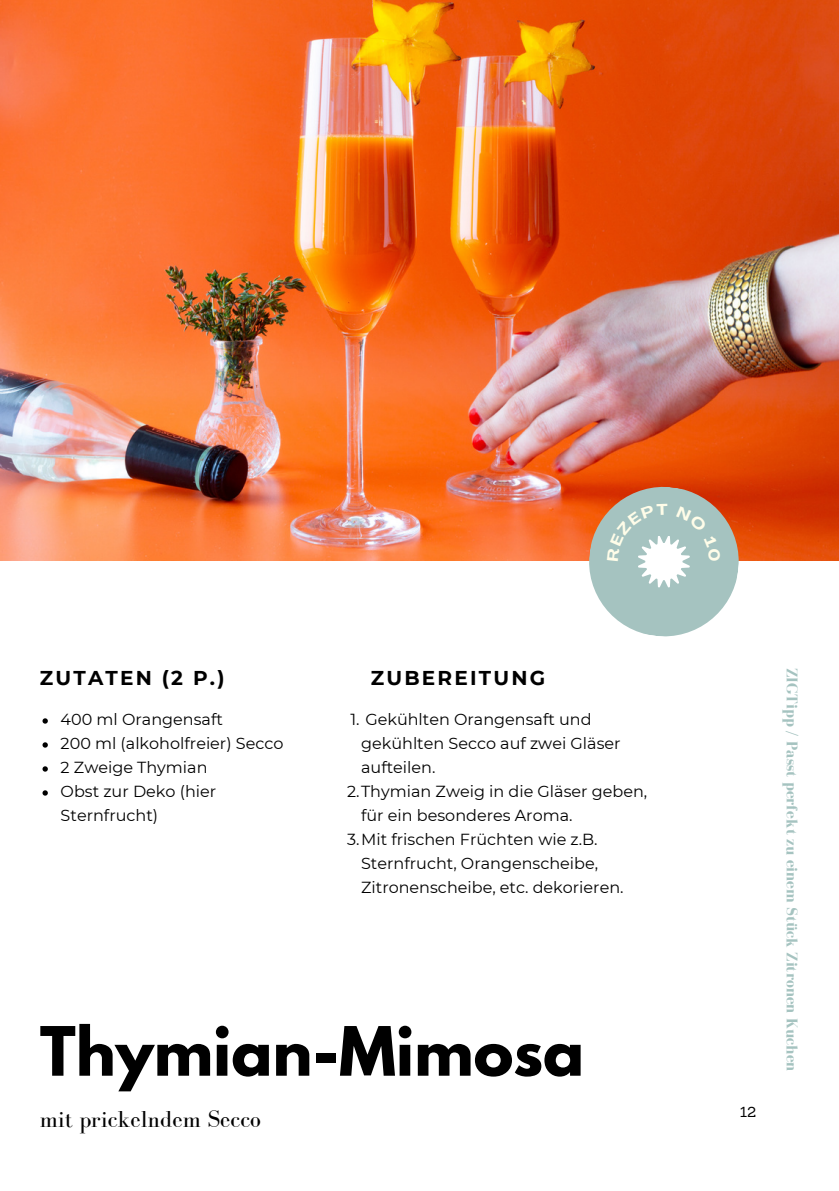
<style>
.page{position:relative;width:839px;height:1191px;background:#fff}
.page>*{position:absolute;margin:0;border:0;box-sizing:border-box;transform-origin:0 0}
.t1{font:700 60.2px "League Spartan";color:#000}
.t2{font:23.8px "Bodoni FLF";color:#000}
.t3{font:700 20px "Montserrat";letter-spacing:.11em;color:#000}
.t4{font:16px/24px "Montserrat";color:#000}
.t5{font:700 16px "Bodoni FLF";color:#a5c3c0}
.t6{font:14.2px "Sanchez";color:#000}
</style>
<div class="page">
<img style="left:0;top:0;width:838px;height:561px">
<svg style="left:42px;top:718px;width:6px;height:6px"></svg>
<svg style="left:42px;top:742px;width:6px;height:6px"></svg>
<svg style="left:42px;top:766px;width:6px;height:6px"></svg>
<svg style="left:42px;top:790px;width:6px;height:6px"></svg>
<svg style="left:584px;top:482px;width:159px;height:155px"></svg>
<p class="t3" style="left:40px;top:666px;width:186px">ZUTATEN (2 P.)</p>
<p class="t3" style="left:371px;top:666px;width:176px">ZUBEREITUNG</p>
<p class="t5" style="left:800px;top:668px;width:405px;rotate:90deg">ZIGTipp / Passt perfekt zu einem Stück Zitronen Kuchen</p>
<p class="t4" style="left:61px;top:707px;width:224px">400 ml Orangensaft<br>200 ml (alkoholfreier) Secco<br>2 Zweige Thymian<br>Obst zur Deko (hier<br>Sternfrucht)</p>
<p class="t4" style="left:350px;top:707px;width:243px">1. Gekühlten Orangensaft und</p>
<p class="t4" style="left:361px;top:731px;width:261px">gekühlten Secco auf zwei Gläser</p>
<p class="t4" style="left:361px;top:755px;width:76px">aufteilen.</p>
<p class="t4" style="left:347px;top:779px;width:302px">2.Thymian Zweig in die Gläser geben,</p>
<p class="t4" style="left:361px;top:803px;width:213px">für ein besonderes Aroma.</p>
<p class="t4" style="left:347px;top:827px;width:252px">3.Mit frischen Früchten wie z.B.</p>
<p class="t4" style="left:361px;top:851px;width:238px">Sternfrucht, Orangenscheibe,</p>
<p class="t4" style="left:361px;top:875px;width:264px">Zitronenscheibe, etc. dekorieren.</p>
<h5 class="t1" style="left:40px;top:1022px;width:546px">Thymian-Mimosa</h5>
<h2 class="t2" style="left:40px;top:1107px;width:222px">mit prickelndem Secco</h2>
<h4 class="t6" style="left:740px;top:1103px;width:17px">12</h4>
</div>
